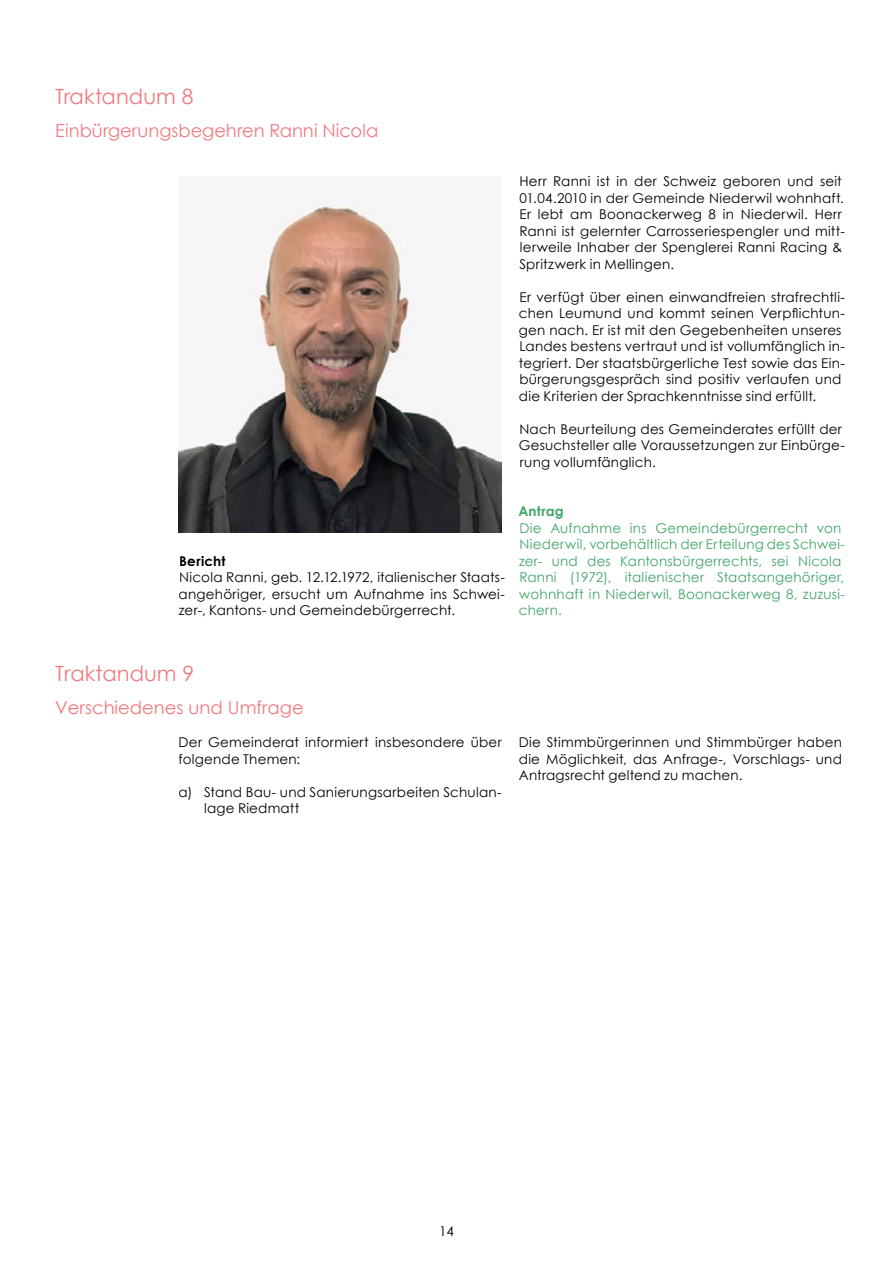
<style>
.page{position:relative;width:893px;height:1263px;background:#fff}
.page>*{position:absolute;margin:0;border:0;box-sizing:border-box;transform-origin:0 0}
.t1{font:21px "Century Gothic";color:#ef7a80}
.t2{font:18px "Century Gothic";color:#ef7a80}
.t3{font:13.5px/16.5px "Century Gothic";letter-spacing:.015em;color:#000}
.t4{font:13.5px/16.5px "Century Gothic";letter-spacing:.015em;color:#42a568}
.t5{font:700 13.5px "Century Gothic";letter-spacing:.02em;color:#000}
.t6{font:700 13.5px "Century Gothic";letter-spacing:.015em;color:#42a568}
</style>
<div class="page">
<img style="left:179px;top:193px;width:323px;height:339px">
<h1 class="t1" style="left:55px;top:81px;width:140px">Traktandum 8</h1>
<h2 class="t2" style="left:55px;top:117px;width:324px">Einbürgerungsbegehren Ranni Nicola</h2>
<p class="t5" style="left:179px;top:550px;width:48px">Bericht</p>
<p class="t3" style="left:179px;top:569px;width:328px;text-align:justify">Nicola Ranni, geb. 12.12.1972, italienischer Staats&shy;angehöriger, ersucht um Aufnahme ins Schwei&shy;zer-, Kantons- und Gemeindebürgerrecht.</p>
<p class="t3" style="left:519px;top:173px;width:327px">Herr Ranni ist in der Schweiz geboren und seit 01.04.2010 in der Gemeinde Niederwil wohnhaft.<br>Er lebt am Boonackerweg 8 in Niederwil. Herr Ranni ist gelernter Carrosseriespengler und mitt&shy;lerweile Inhaber der Spenglerei Ranni Racing &amp; Spritzwerk in Mellingen.</p>
<p class="t3" style="left:519px;top:288px;width:328px">Er verfügt über einen einwandfreien strafrechtli&shy;chen Leumund und kommt seinen Verpflichtun&shy;gen nach. Er ist mit den Gegebenheiten unseres Landes bestens vertraut und ist vollumfänglich in&shy;tegriert. Der staatsbürgerliche Test sowie das Ein&shy;bürgerungsgespräch sind positiv verlaufen und die Kriterien der Sprachkenntnisse sind erfüllt.</p>
<p class="t3" style="left:519px;top:420px;width:328px">Nach Beurteilung des Gemeinderates erfüllt der<br>Gesuchsteller alle Voraussetzungen zur Einbürge&shy;rung vollumfänglich.</p>
<p class="t6" style="left:518px;top:501px;width:47px">Antrag</p>
<p class="t4" style="left:519px;top:519px;width:328px">Die Aufnahme ins Gemeindebürgerrecht von Niederwil, vorbehältlich der Erteilung des Schwei&shy;zer- und des Kantonsbürgerrechts, sei Nicola Ranni (1972), italienischer Staatsangehöriger, wohnhaft in Niederwil, Boonackerweg 8, zuzusi&shy;chern.</p>
<h1 class="t1" style="left:55px;top:659px;width:140px">Traktandum 9</h1>
<h2 class="t2" style="left:55px;top:695px;width:250px">Verschiedenes und Umfrage</h2>
<p class="t3" style="left:179px;top:734px;width:325px">Der Gemeinderat informiert insbesondere über folgende Themen:</p>
<p class="t3" style="left:204px;top:783px;width:299px;text-indent:-26px">a) Stand Bau- und Sanierungsarbeiten Schulan&shy;lage Riedmatt</p>
<p class="t3" style="left:519px;top:734px;width:325px;text-align:justify">Die Stimmbürgerinnen und Stimmbürger haben die Möglichkeit, das Anfrage-, Vorschlags- und Antragsrecht geltend zu machen.</p>
<p class="t3" style="left:439px;top:1223px;width:16px">14</p>
</div>
